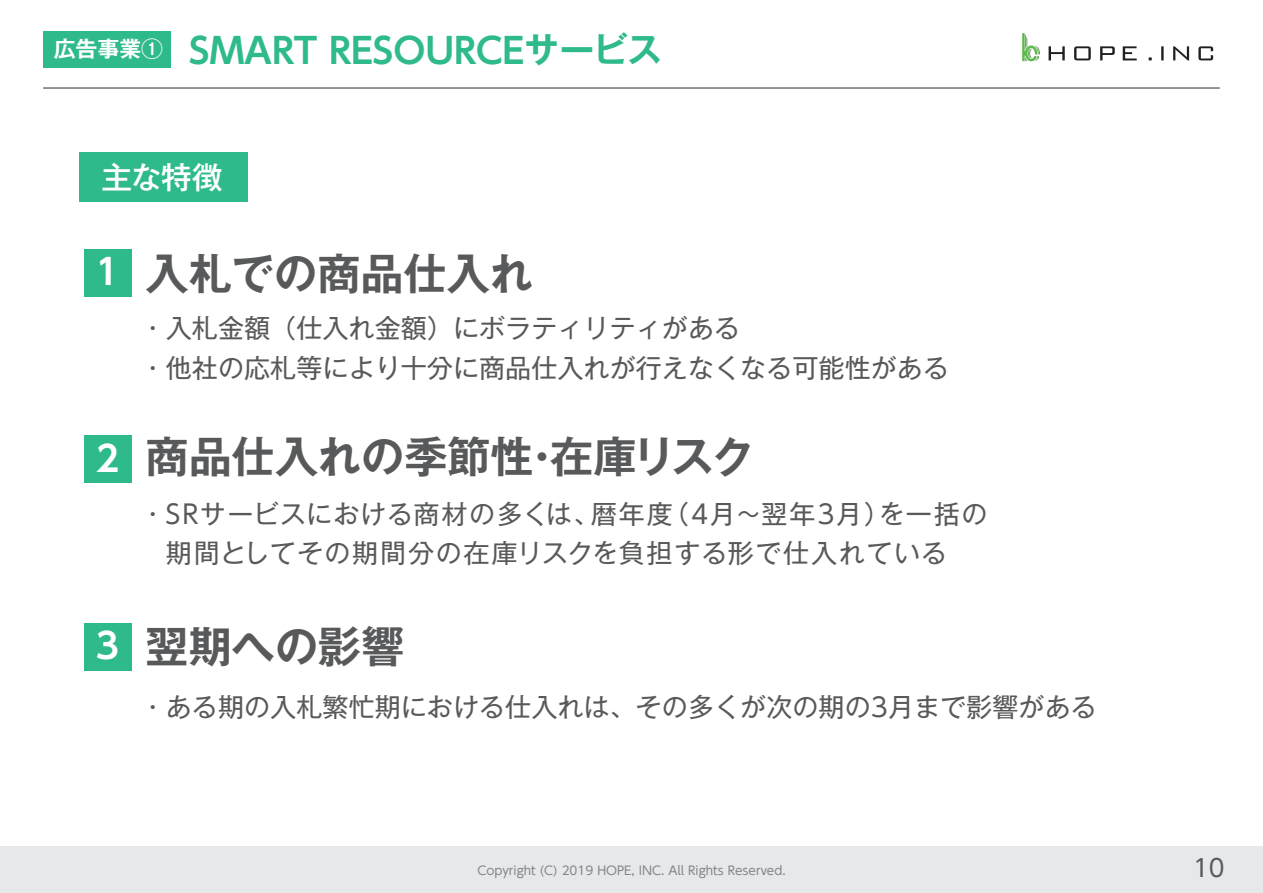
<style>
.page{position:relative;width:1263px;height:893px;background:#fff}
.page>*{position:absolute;margin:0;border:0;box-sizing:border-box;transform-origin:0 0}
.t1{font:700 43.2px "Gothic MB101 Pro De";color:#58595b}
.t2{font:700 35.25px "UD Shin Go Pro De";color:#2fba8c}
.t3{font:500 30.75px "Gothic MB101 Pro";color:#fff}
.t4{font:26.1px/39.5px "Gothic MB101 Pro";color:#58595b}
.t5{font:26.1px/39.5px "Gothic MB101 Pro";letter-spacing:.05em;color:#58595b;text-align:center}
.t6{font:24px "UD Shin Go Pro";color:#58595b}
.t7{font:700 21.9px "Gothic MB101 Pro De";color:#fff}
.t8{font:12px "UD Shin Go Pro";color:#818386}
.s1{font-family:"Gothic MB101 Pro De"}
.s2{font-family:"UD Shin Go Pro De";font-size:35.25px;color:#fff}
.s3{font-family:"UD Shin Go Pro"}
</style>
<div class="page">
<div style="left:79px;top:152px;width:169px;height:49px;background:#2fba8c"></div>
<div style="left:0;top:846px;width:1263px;height:47px;background:#e7e8e9"></div>
<div style="left:84px;top:249px;width:47px;height:47px;background:#2fba8c"></div>
<div style="left:84px;top:436px;width:47px;height:47px;background:#2fba8c"></div>
<div style="left:84px;top:623px;width:47px;height:47px;background:#2fba8c"></div>
<svg style="left:1048px;top:46px;width:165px;height:14px"></svg>
<svg style="left:1022px;top:33px;width:18px;height:28px"></svg>
<hr style="left:43px;top:87px;width:1177px;height:2px;background:#727276">
<div style="left:43px;top:31px;width:128px;height:37px;background:#2fba8c"></div>
<p class="t7" style="left:54px;top:31px;width:111px">広告事業①</p>
<p class="t2" style="left:189px;top:22px;width:474px">SMART RESOURCE<span class="s1">サービス</span></p>
<p class="t3" style="left:101px;top:152px;width:123px">主な特徴</p>
<p class="t1" style="left:96px;top:237px;width:439px"><span class="s2">1</span> 入札での商品仕入れ</p>
<p class="t4" style="left:140px;top:305px;width:811px">・入札金額（仕入れ金額）にボラティリティがある<br>・他社の応札等により十分に商品仕入れが行えなくなる可能性がある</p>
<p class="t1" style="left:96px;top:421px;width:660px"><span class="s2">2</span> 商品仕入れの季節性・在庫リスク</p>
<p class="t5" style="left:140px;top:491px;width:849px">・<span class="s3">SR</span>サービスにおける商材の多くは、暦年度（<span class="s3">4</span>月～翌年<span class="s3">3</span>月）を一括の期間としてその期間分の在庫リスクを負担する形で仕入れている</p>
<p class="t1" style="left:96px;top:611px;width:310px"><span class="s2">3</span> 翌期への影響</p>
<p class="t4" style="left:140px;top:683px;width:959px">・ある期の入札繁忙期における仕入れは、その多くが次の期の<span class="s3">3</span>月まで影響がある</p>
<p class="t8" style="left:477px;top:861px;width:310px">Copyright (C) 2019 HOPE, INC. All Rights Reserved.</p>
<p class="t6" style="left:1193px;top:848px;width:33px">10</p>
</div>
